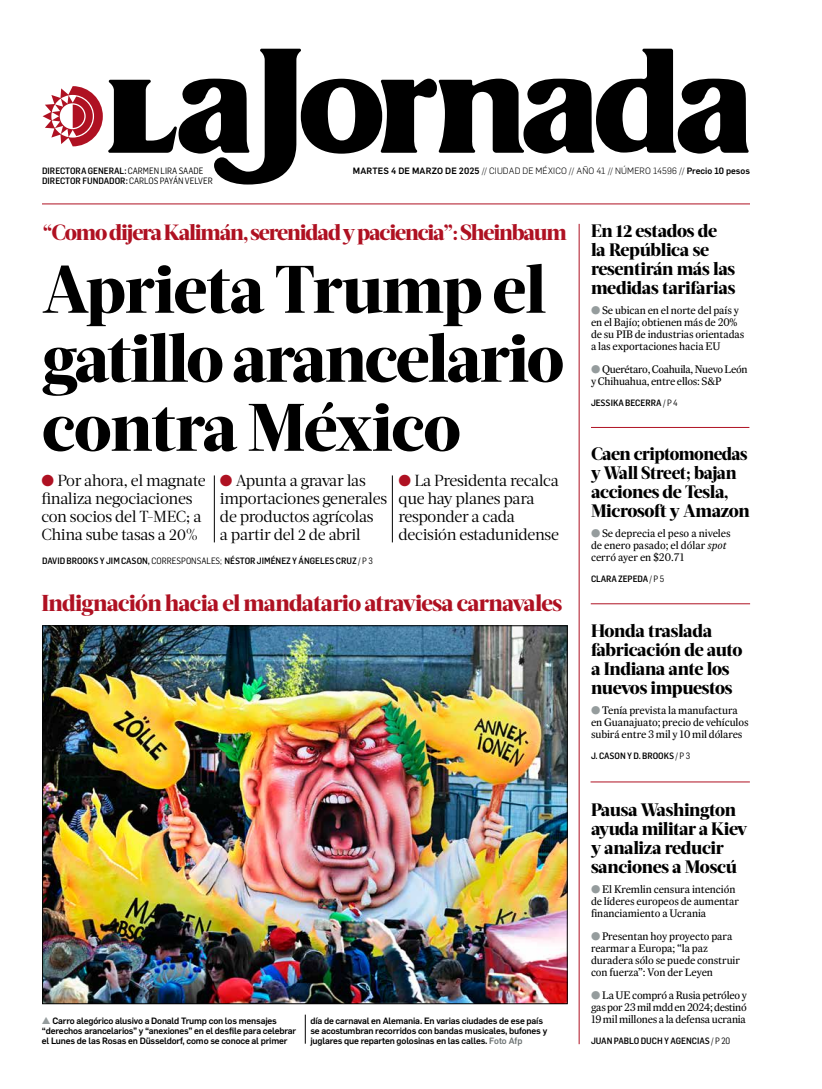
<style>
.page{position:relative;width:822px;height:1089px;background:#fff}
.page>*{position:absolute;margin:0;border:0;box-sizing:border-box;transform-origin:0 0}
.t1{font:800 67px/69px "Acta Headline";letter-spacing:-.03em;color:#000}
.t2{font:800 23px "Acta Headline";letter-spacing:-.03em;color:#af1122}
.t3{font:800 22px "Acta Headline";letter-spacing:-.05em;color:#af1122}
.t4{font:800 18px/19px "Acta Headline";letter-spacing:-.02em;color:#000}
.t5{font:16px/18px "Acta Deck";letter-spacing:-.02em;color:#000}
.t6{font:11px/12px "Expresso Tx";letter-spacing:-.01em;color:#000}
.t7{font:11px/12px "Expresso Tx";letter-spacing:-.03em;color:#000}
.t8{font:500 9px/10px "Flama";letter-spacing:-.02em;color:#000}
.t9{font:500 9px "Flama Semicond";color:#000}
.t10{font:300 9px "Flama";letter-spacing:.01em;color:#000}
.s1{font-weight:400}
.s2{font-weight:500}
.s3{color:#af1122}
.s4{color:#959c9d}
.s5{color:#6d7373}
.s6{font-style:italic}
</style>
<div class="page">
<svg style="left:43px;top:49px;width:706px;height:136px"></svg>
<hr style="left:42px;top:203px;width:708px;height:1px;background:#af1122">
<hr style="left:579px;top:224px;width:1px;height:820px;background:#af1122">
<hr style="left:392px;top:475px;width:1px;height:67px;background:#000">
<hr style="left:214px;top:475px;width:1px;height:67px;background:#000">
<svg style="left:305px;top:1015px;width:1px;height:29px"></svg>
<img style="left:44px;top:628px;width:521px;height:374px">
<hr style="left:591px;top:603px;width:159px;height:1px;background:#af1122">
<hr style="left:591px;top:427px;width:158px;height:1px;background:#af1122">
<hr style="left:591px;top:781px;width:159px;height:1px;background:#af1122">
<p class="t9" style="left:42px;top:165px;width:163px">DIRECTORA GENERAL: <span class="s1">CARMEN LIRA SAADE</span></p>
<p class="t10" style="left:353px;top:164px;width:399px"><span class="s2">Martes 4 de marzo de 2025</span> // CIUDAD DE MÉXICO // AÑO 41 // NÚM ERO 14596 // <span class="s2">Precio 10 pesos</span></p>
<p class="t9" style="left:42px;top:175px;width:172px">DIRECTOR FUNDADOR: <span class="s1">CARLOS PAYÁN VELVER</span></p>
<h3 class="t3" style="left:43px;top:219px;width:526px">“Como dijera Kalimán, serenidad y paciencia”: Sheinbaum</h3>
<h1 class="t1" style="left:42px;top:255px;width:524px">Aprieta Trump el gatillo arancelario contra México</h1>
<h3 class="t5" style="left:41px;top:471px;width:166px"><span class="s3">●</span> Por ahora, el magnate finaliza negociaciones con socios del T-MEC; a<br>China sube tasas a 20%</h3>
<h3 class="t5" style="left:220px;top:471px;width:169px"><span class="s3">●</span> Apunta a gravar las importaciones generales de productos agrícolas<br>a partir del 2 de abril</h3>
<h3 class="t5" style="left:399px;top:471px;width:162px"><span class="s3">●</span> La Presidenta recalca que hay planes para responder a cada decisión estadunidense</h3>
<p class="t9" style="left:42px;top:555px;width:332px">DAVID BROOKS Y JIM CASON, <span class="s1">CORRESPONSALES;</span> NÉSTOR JIMÉNEZ Y ÁNGELES CRUZ <span class="s1">/ P 3</span></p>
<h2 class="t2" style="left:41px;top:589px;width:522px">Indignación hacia el mandatario atraviesa carnavales</h2>
<p class="t8" style="left:42px;top:1015px;width:256px"><span class="s4">▲</span> Carro alegórico alusivo a Donald Trump con los mensajes “derechos arancelarios” y “anexiones” en el desfile para celebrar el Lunes de las Rosas en Düsseldorf, como se conoce al primer</p>
<p class="t8" style="left:310px;top:1015px;width:238px">día de carnaval en Alemania. En varias ciudades de ese país se acostumbran recorridos con bandas musicales, bufones y juglares que reparten golosinas en las calles. <span class="s5">Foto Afp</span></p>
<h3 class="t4" style="left:591px;top:222px;width:146px">En 12 estados de la República se resentirán más las medidas tarifarias</h3>
<p class="t6" style="left:591px;top:304px;width:155px"><span class="s4">●</span> Se ubican en el norte del país y en el Bajío; obtienen más de 20% de su PIB de industrias orientadas a las exportaciones hacia EU</p>
<p class="t7" style="left:591px;top:363px;width:158px"><span class="s4">●</span> Querétaro, Coahuila, Nuevo León y Chihuahua, entre ellos: S&amp;P</p>
<p class="t9" style="left:591px;top:397px;width:88px">JESSIKA BECERRA <span class="s1">/ P 4</span></p>
<h3 class="t4" style="left:591px;top:444px;width:160px">Caen criptomonedas y Wall Street; bajan acciones de Tesla,<br>Microsoft y Amazon</h3>
<p class="t6" style="left:591px;top:527px;width:141px"><span class="s4">●</span> Se deprecia el peso a niveles de enero pasado; el dólar <span class="s6">spot </span>cerró ayer en $20.71</p>
<p class="t9" style="left:591px;top:573px;width:75px">CLARA ZEPEDA <span class="s1">/ P 5</span></p>
<h3 class="t4" style="left:591px;top:622px;width:153px">Honda traslada fabricación de auto a Indiana ante los nuevos impuestos</h3>
<p class="t6" style="left:591px;top:704px;width:159px"><span class="s4">●</span> Tenía prevista la manufactura en Guanajuato; precio de vehículos subirá entre 3 mil y 10 mil dólares</p>
<p class="t9" style="left:591px;top:750px;width:101px">J. CASON Y D. BROOKS <span class="s1">/ P 3</span></p>
<h3 class="t4" style="left:591px;top:800px;width:158px">Pausa Washington ayuda militar a Kiev y analiza reducir sanciones a Moscú</h3>
<p class="t6" style="left:591px;top:883px;width:150px"><span class="s4">●</span> El Kremlin censura intención de líderes europeos de aumentar financiamiento a Ucrania</p>
<p class="t6" style="left:591px;top:930px;width:151px"><span class="s4">●</span> Presentan hoy proyecto para rearmar a Europa; “la paz duradera sólo se puede construir con fuerza”: Von der Leyen</p>
<p class="t6" style="left:591px;top:989px;width:157px;text-align:justify"><span class="s4">●</span> La UE compró a Rusia petróleo y gas por 23 mil mdd en 2024; destinó 19 mil millones a la defensa ucrania</p>
<p class="t9" style="left:591px;top:1035px;width:141px">JUAN PABLO DUCHY AGENCIAS <span class="s1">/ P 20</span></p>
</div>
